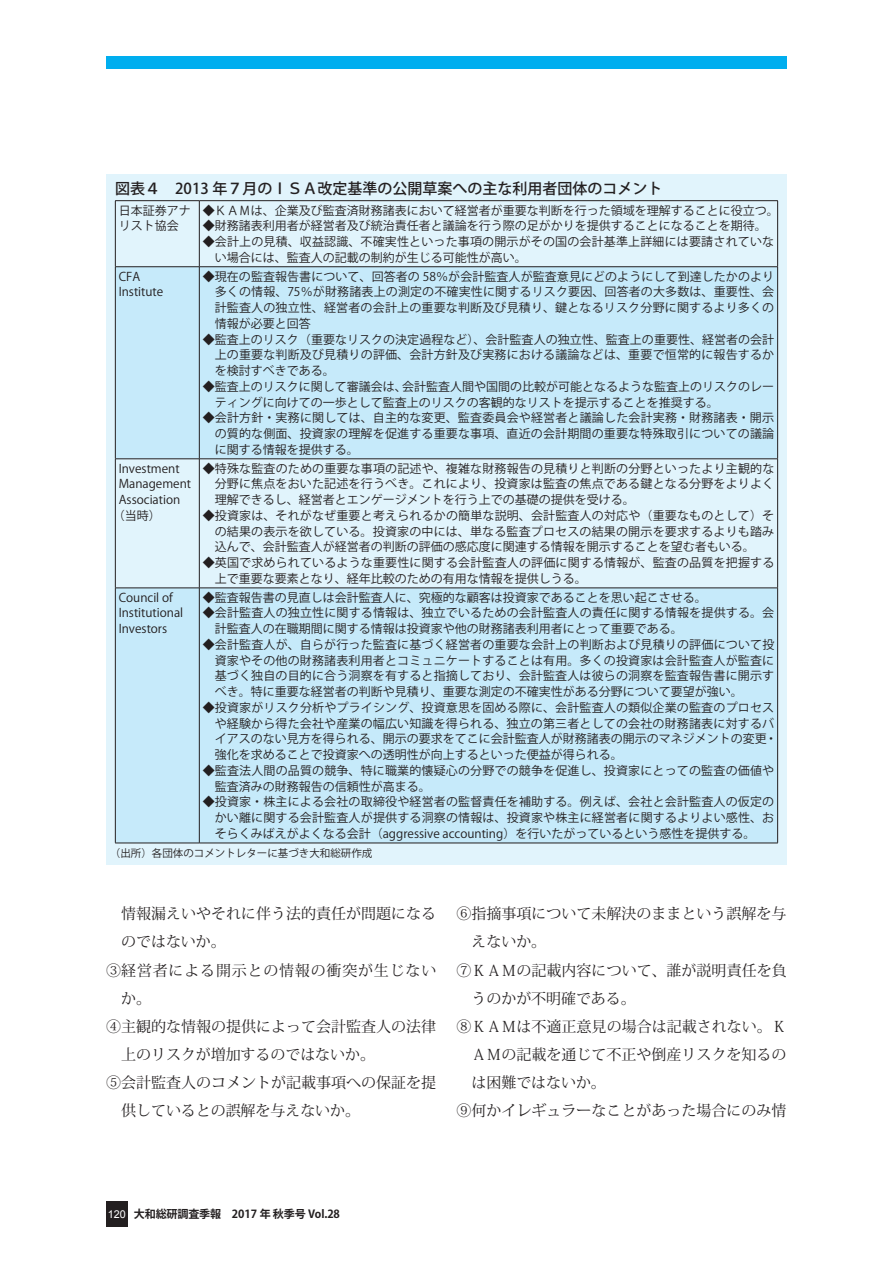
<style>
.page{position:relative;width:893px;height:1263px;background:#fff}
.page>*{position:absolute;margin:0;border:0;box-sizing:border-box;transform-origin:0 0}
.t1{font:15px "Koz Min Pro";color:#231f20}
.t2{font:500 15px "Koz Go Pro";color:#231f20}
.t3{font:15px "Koz Min Pro";letter-spacing:.055em;color:#231f20}
.t4{font:12px/15.8px "Koz Go Pro";color:#231f20}
.t5{font:700 11.1px "Koz Go Pro";letter-spacing:-.02em;color:#231f20}
.t6{font:10.5px "Koz Go Pro";color:#231f20}
.s1{font-family:"Arial";font-weight:400;font-size:10.8px;color:#fff}
</style>
<div class="page">
<div style="left:106px;top:56px;width:681px;height:13px;background:#00aeef"></div>
<div style="left:106px;top:1201px;width:22px;height:26px;background:#231f20"></div>
<div style="left:106px;top:174px;width:681px;height:691px;background:#e1f4fc"></div>
<svg style="left:116px;top:267px;width:661px;height:576px;fill:#c6eafa"></svg>
<hr style="left:115px;top:200px;width:84px;height:1px;background:#231f20">
<hr style="left:115px;top:201px;width:1px;height:65px;background:#231f20">
<hr style="left:199px;top:200px;width:579px;height:1px;background:#231f20">
<hr style="left:199px;top:201px;width:1px;height:65px;background:#231f20">
<hr style="left:777px;top:201px;width:1px;height:65px;background:#231f20">
<hr style="left:115px;top:266px;width:84px;height:1px;background:#231f20">
<hr style="left:115px;top:267px;width:1px;height:192px;background:#231f20">
<hr style="left:199px;top:266px;width:579px;height:1px;background:#231f20">
<hr style="left:199px;top:267px;width:1px;height:192px;background:#231f20">
<hr style="left:777px;top:267px;width:1px;height:192px;background:#231f20">
<hr style="left:115px;top:459px;width:84px;height:1px;background:#231f20">
<hr style="left:115px;top:459px;width:1px;height:129px;background:#231f20">
<hr style="left:199px;top:459px;width:579px;height:1px;background:#231f20">
<hr style="left:199px;top:459px;width:1px;height:129px;background:#231f20">
<hr style="left:777px;top:459px;width:1px;height:129px;background:#231f20">
<hr style="left:115px;top:588px;width:84px;height:1px;background:#231f20">
<hr style="left:115px;top:588px;width:1px;height:255px;background:#231f20">
<hr style="left:199px;top:588px;width:579px;height:1px;background:#231f20">
<hr style="left:199px;top:588px;width:1px;height:255px;background:#231f20">
<hr style="left:777px;top:588px;width:1px;height:255px;background:#231f20">
<hr style="left:115px;top:843px;width:84px;height:1px;background:#231f20">
<hr style="left:199px;top:843px;width:579px;height:1px;background:#231f20">
<p class="t2" style="left:115px;top:179px;width:549px">図表４　２０１３年７月のＩＳＡ改定基準の公開草案への主な利用者団体のコメント</p>
<p class="t4" style="left:119px;top:203px;width:73px">日本証券アナリスト協会</p>
<p class="t4" style="left:203px;top:203px;width:577px">◆ＫＡＭは、企業及び監査済財務諸表において経営者が重要な判断を行った領域を理解することに役立つ。</p>
<p class="t4" style="left:203px;top:218px;width:565px">◆財務諸表利用者が経営者及び統治責任者と議論を行う際の足がかりを提供することになることを期待。</p>
<p class="t4" style="left:215px;top:234px;width:561px;text-indent:-12px">◆会計上の見積、収益認識、不確実性といった事項の開示がその国の会計基準上詳細には要請されていない場合には、監査人の記載の制約が生じる可能性が高い。</p>
<p class="t4" style="left:119px;top:269px;width:46px">ＣＦＡ　<br>Ｉｎｓｔｉｔｕｔｅ</p>
<p class="t4" style="left:215px;top:269px;width:561px;text-align:justify;text-indent:-12px">◆現在の監査報告書について、回答者の５８％が会計監査人が監査意見にどのようにして到達したかのより多くの情報、７５％が財務諸表上の測定の不確実性に関するリスク要因、回答者の大多数は、重要性、会計監査人の独立性、経営者の会計上の重要な判断及び見積り、鍵となるリスク分野に関するより多くの情報が必要と回答</p>
<p class="t4" style="left:215px;top:332px;width:561px;text-align:justify;text-indent:-12px">◆監査上のリスク（重要なリスクの決定過程など）、会計監査人の独立性、監査上の重要性、経営者の会計上の重要な判断及び見積りの評価、会計方針及び実務における議論などは、重要で恒常的に報告するかを検討すべきである。</p>
<p class="t4" style="left:215px;top:379px;width:561px;text-indent:-12px">◆監査上のリスクに関して審議会は、会計監査人間や国間の比較が可能となるような監査上のリスクのレーティングに向けての一歩として監査上のリスクの客観的なリストを提示することを推奨する。</p>
<p class="t4" style="left:215px;top:410px;width:561px;text-align:justify;text-indent:-12px">◆会計方針・実務に関しては、自主的な変更、監査委員会や経営者と議論した会計実務・財務諸表・開示の質的な側面、投資家の理解を促進する重要な事項、直近の会計期間の重要な特殊取引についての議論に関する情報を提供する。</p>
<p class="t4" style="left:119px;top:461px;width:62px">Ｉｎｖｅｓｔｍｅｎｔ</p>
<p class="t4" style="left:119px;top:476px;width:74px">Ｍａｎａｇｅｍｅｎｔ</p>
<p class="t4" style="left:119px;top:492px;width:63px">Ａｓｓｏｃｉａｔｉｏｎ</p>
<p class="t4" style="left:113px;top:508px;width:49px">（当時）</p>
<p class="t4" style="left:215px;top:461px;width:561px;text-align:justify;text-indent:-12px">◆特殊な監査のための重要な事項の記述や、複雑な財務報告の見積りと判断の分野といったより主観的な分野に焦点をおいた記述を行うべき。これにより、投資家は監査の焦点である鍵となる分野をよりよく理解できるし、経営者とエンゲージメントを行う上での基礎の提供を受ける。</p>
<p class="t4" style="left:215px;top:508px;width:561px;text-align:justify;text-indent:-12px">◆投資家は、それがなぜ重要と考えられるかの簡単な説明、会計監査人の対応や（重要なものとして）その結果の表示を欲している。投資家の中には、単なる監査プロセスの結果の開示を要求するよりも踏み込んで、会計監査人が経営者の判断の評価の感応度に関連する情報を開示することを望む者もいる。</p>
<p class="t4" style="left:215px;top:555px;width:561px;text-indent:-12px">◆英国で求められているような重要性に関する会計監査人の評価に関する情報が、監査の品質を把握する上で重要な要素となり、経年比較のための有用な情報を提供しうる。</p>
<p class="t4" style="left:119px;top:590px;width:66px">Ｃｏｕｎｃｉｌ ｏｆ<br>Ｉｎｓｔｉｔｕｔｉｏｎａｌ<br>Ｉｎｖｅｓｔｏｒｓ</p>
<p class="t4" style="left:203px;top:590px;width:505px">◆監査報告書の見直しは会計監査人に、究極的な顧客は投資家であることを思い起こさせる。</p>
<p class="t4" style="left:215px;top:605px;width:561px;text-indent:-12px">◆会計監査人の独立性に関する情報は、独立でいるための会計監査人の責任に関する情報を提供する。会計監査人の在職期間に関する情報は投資家や他の財務諸表利用者にとって重要である。</p>
<p class="t4" style="left:215px;top:637px;width:561px;text-align:justify;text-indent:-12px">◆会計監査人が、自らが行った監査に基づく経営者の重要な会計上の判断および見積りの評価について投資家やその他の財務諸表利用者とコミュニケートすることは有用。多くの投資家は会計監査人が監査に基づく独自の目的に合う洞察を有すると指摘しており、会計監査人は彼らの洞察を監査報告書に開示すべき。特に重要な経営者の判断や見積り、重要な測定の不確実性がある分野について要望が強い。</p>
<p class="t4" style="left:215px;top:700px;width:564px;text-indent:-12px">◆投資家がリスク分析やプライシング、投資意思を固める際に、会計監査人の類似企業の監査のプロセスや経験から得た会社や産業の幅広い知識を得られる、独立の第三者としての会社の財務諸表に対するバイアスのない見方を得られる、開示の要求をてこに会計監査人が財務諸表の開示のマネジメントの変更・強化を求めることで投資家への透明性が向上するといった便益が得られる。</p>
<p class="t4" style="left:215px;top:763px;width:561px;text-indent:-12px">◆監査法人間の品質の競争、特に職業的懐疑心の分野での競争を促進し、投資家にとっての監査の価値や監査済みの財務報告の信頼性が高まる。</p>
<p class="t4" style="left:215px;top:794px;width:561px;text-align:justify;text-indent:-12px">◆投資家・株主による会社の取締役や経営者の監督責任を補助する。例えば、会社と会計監査人の仮定のかい離に関する会計監査人が提供する洞察の情報は、投資家や株主に経営者に関するよりよい感性、おそらくみばえがよくなる会計（ａｇｇｒｅｓｓｉｖｅ ａｃｃｏｕｎｔｉｎｇ）を行いたがっているという感性を提供する。</p>
<p class="t6" style="left:110px;top:846px;width:264px">（出所）各団体のコメントレターに基づき大和総研作成</p>
<p class="t1" style="left:121px;top:903px;width:316px">情報漏えいやそれに伴う法的責任が問題になる</p>
<p class="t1" style="left:121px;top:931px;width:106px">のではないか。</p>
<p class="t3" style="left:106px;top:959px;width:332px">③経営者による開示との情報の衝突が生じない</p>
<p class="t1" style="left:121px;top:987px;width:31px">か。</p>
<p class="t1" style="left:106px;top:1016px;width:331px">④主観的な情報の提供によって会計監査人の法律</p>
<p class="t1" style="left:121px;top:1044px;width:255px">上のリスクが増加するのではないか。</p>
<p class="t1" style="left:106px;top:1072px;width:331px">⑤会計監査人のコメントが記載事項への保証を提</p>
<p class="t1" style="left:121px;top:1100px;width:240px">供しているとの誤解を与えないか。</p>
<p class="t1" style="left:457px;top:903px;width:331px">⑥指摘事項について未解決のままという誤解を与</p>
<p class="t1" style="left:472px;top:931px;width:76px">えないか。</p>
<p class="t1" style="left:457px;top:959px;width:332px">⑦ＫＡＭの記載内容について、誰が説明責任を負</p>
<p class="t1" style="left:472px;top:987px;width:166px">うのかが不明確である。</p>
<p class="t1" style="left:457px;top:1016px;width:332px">⑧ＫＡＭは不適正意見の場合は記載されない。Ｋ</p>
<p class="t1" style="left:472px;top:1044px;width:316px">ＡＭの記載を通じて不正や倒産リスクを知るの</p>
<p class="t1" style="left:472px;top:1072px;width:136px">は困難ではないか。</p>
<p class="t1" style="left:457px;top:1100px;width:331px">⑨何かイレギュラーなことがあった場合にのみ情</p>
<p class="t5" style="left:108px;top:1207px;width:234px"><span class="s1">120</span> 大和総研調査季報　2017 年 秋季号 Vol.28</p>
</div>
